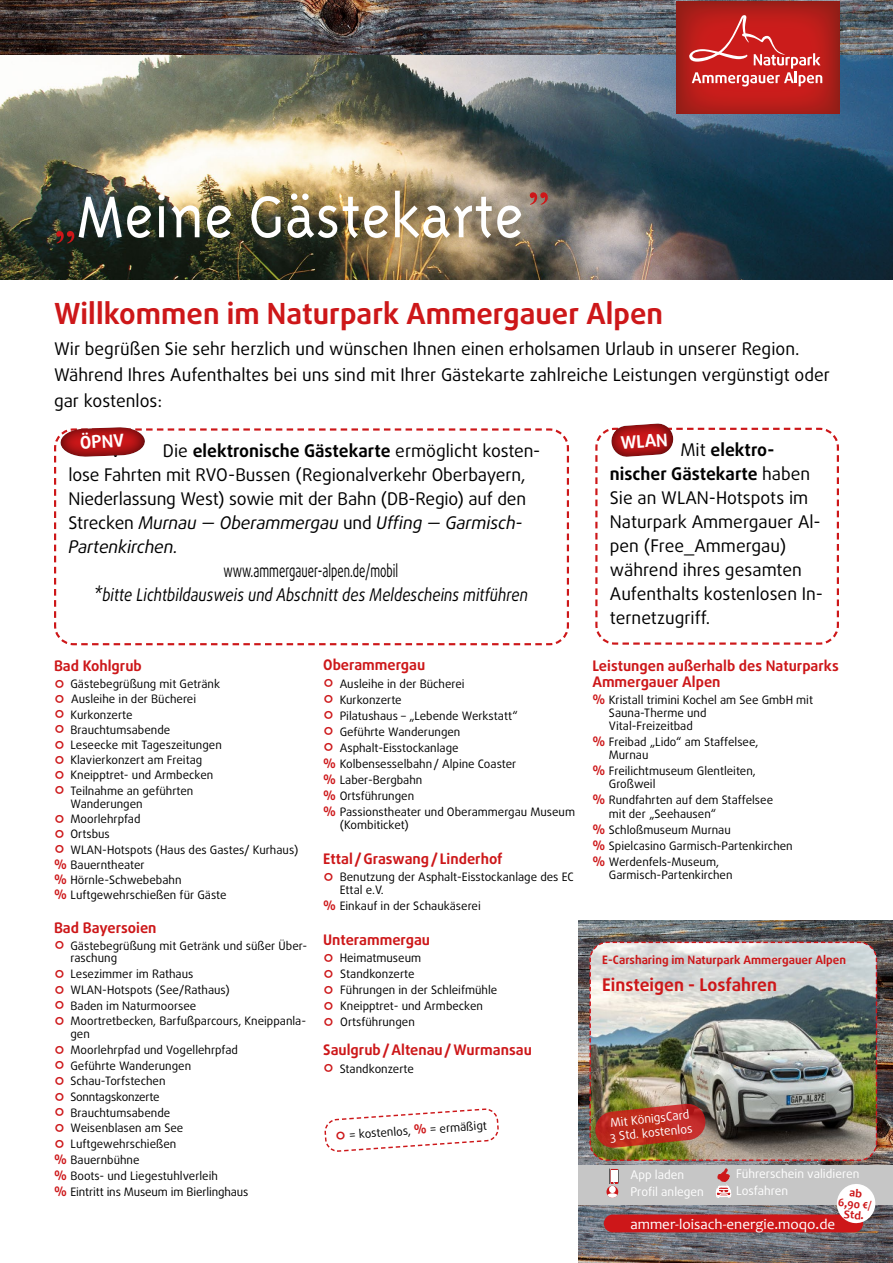
<style>
.page{position:relative;width:893px;height:1263px;background:#fff}
.page>*{position:absolute;margin:0;border:0;box-sizing:border-box;transform-origin:0 0}
.t1{font:300 67.5px "Triplex";color:#fff}
.t2{font:67.5px "Luxury Text";color:#cd1719}
.t3{font:700 29.1px "Daxline OT";color:#cd1719}
.t4{font:17.4px/24px "Daxline OT";color:#000}
.t5{font:italic 17.4px "Daxline OT";color:#000;scale:.85 1}
.t6{font:17.4px "Daxline OT";color:#000;scale:.65 1}
.t7{font:700 17.4px "Daxline OT";color:#cd1719}
.t8{font:700 17.4px "Daxline OT";color:#fff}
.t9{font:15px "Candara";color:#fff}
.t10{font:700 14.55px/16px "Daxline OT";color:#cd1719}
.t11{font:12px/16.5px "Daxline OT";color:#fff}
.t12{font:700 12px/10.8px "Candara";color:#cd1719;text-align:center}
.t13{font:11.7px/16px "Daxline OT";color:#000}
.t14{font:700 11.55px "Daxline OT";color:#cd1719}
.s1{font-family:"Luxury Text";font-weight:400;color:#cd1719}
.s2{font-weight:700}
.s3{font-style:italic}
.s4{font-size:23.25px;color:#cd1719}
.s5{font-weight:700;font-size:13.05px;color:#cd1719}
.s6{font-size:11.7px}
</style>
<div class="page">
<img style="left:0;top:54px;width:893px;height:226px">
<img style="left:0;top:0;width:893px;height:54px">
<img style="left:676px;top:1px;width:163px;height:113px">
<svg style="left:689px;top:14px;width:133px;height:72px;background:#cf3d3b"></svg>
<svg style="left:54px;top:428px;width:515px;height:218px"></svg>
<svg style="left:54px;top:427px;width:488px;height:193px"></svg>
<svg style="left:595px;top:427px;width:244px;height:218px"></svg>
<svg style="left:595px;top:423px;width:217px;height:196px"></svg>
<svg style="left:324px;top:1108px;width:175px;height:44px"></svg>
<img style="left:578px;top:921px;width:315px;height:342px">
<img style="left:589px;top:941px;width:289px;height:221px">
<div style="left:578px;top:1165px;width:315px;height:39px;background:#c6c6c6"></div>
<div style="left:604px;top:1214px;width:259px;height:18px;background:#cd1719;border-radius:9px"></div>
<svg style="left:836px;top:1184px;width:40px;height:40px"></svg>
<svg style="left:606px;top:1186px;width:12px;height:12px"></svg>
<svg style="left:606px;top:1193px;width:12px;height:5px"></svg>
<div style="left:609px;top:1186px;width:7px;height:7px;background:#fff;border-radius:50%"></div>
<svg style="left:611px;top:1169px;width:7px;height:15px"></svg>
<div style="left:611px;top:1171px;width:6px;height:11px;background:#fff"></div>
<svg style="left:716px;top:1169px;width:15px;height:28px"></svg>
<img style="left:589px;top:965px;width:266px;height:196px">
<h1 class="t1" style="left:54px;top:179px;width:471px"><span class="s1">„</span>Meine Gästekarte</h1>
<h1 class="t2" style="left:527px;top:139px;width:25px">„</h1>
<h2 class="t3" style="left:54px;top:295px;width:611px">Willkommen im Naturpark Ammergauer Alpen</h2>
<h3 class="t4" style="left:54px;top:336px;width:777px;line-height:26.2px">Wir begrüßen Sie sehr herzlich und wünschen Ihnen einen erholsamen Urlaub in unserer Region.<br>Während Ihres Aufenthaltes bei uns sind mit Ihrer Gästekarte zahlreiche Leistungen vergünstigt oder gar kostenlos:</h3>
<h3 class="t4" style="left:111px;top:438px;width:11px">v</h3>
<h3 class="t8" style="left:79px;top:431px;width:46px;rotate:-4deg">ÖPNV</h3>
<h3 class="t8" style="left:620px;top:431px;width:49px;rotate:-4deg">WLAN</h3>
<h3 class="t4" style="left:610px;top:438px;width:215px;text-indent:71px">Mit <span class="s2">elektro&shy;nischer Gästekarte</span> haben<br>Sie an WLAN-Hotspots im<br>Naturpark Ammergauer Al&shy;pen (Free_Ammergau) während ihres gesamten<br>Aufenthalts kostenlosen In&shy;ternetzugriff.</h3>
<p class="t4" style="left:69px;top:438px;width:473px;text-indent:94px">Die <span class="s2">elektronische Gästekarte</span> ermöglicht kosten&shy;lose Fahrten mit RVO-Bussen (Regionalverkehr Oberbayern, Niederlassung West) sowie mit der Bahn (DB-Regio) auf den Strecken <span class="s3">Murnau — Oberammergau</span> und <span class="s3">Uffing — Garmisch-Partenkirchen.</span></p>
<h3 class="t6" style="left:223px;top:559px;width:270px">www.ammergauer-alpen.de/mobil</h3>
<h3 class="t5" style="left:94px;top:583px;width:513px">*bitte Lichtbildausweis und Abschnitt des Meldescheins mitführen</h3>
<p class="t10" style="left:54px;top:658px;width:89px">Bad Kohlgrub</p>
<p class="t13" style="left:54px;top:676px;width:169px;line-height:15.3px"><span class="s4">°</span> Gästebegrüßung mit Getränk <span class="s4">°</span> Ausleihe in der Bücherei<br><span class="s4">°</span> Kurkonzerte<br><span class="s4">°</span> Brauchtumsabende<br><span class="s4">°</span> Leseecke mit Tageszeitungen <span class="s4">°</span> Klavierkonzert am Freitag<br><span class="s4">°</span> Kneipptret- und Armbecken <span class="s4">°</span> Teilnahme an geführten</p>
<p class="t13" style="left:54px;top:796px;width:246px;line-height:15.3px;text-indent:16px">Wanderungen<br><span class="s4">°</span> Moorlehrpfad<br><span class="s4">°</span> Ortsbus<br><span class="s4">°</span> WLAN-Hotspots (Haus des Gastes/ Kurhaus) <span class="s5">%</span> Bauerntheater<br><span class="s5">%</span> Hörnle-Schwebebahn<br><span class="s5">%</span> Luftgewehrschießen für Gäste</p>
<p class="t10" style="left:54px;top:919px;width:104px">Bad Bayersoien</p>
<p class="t13" style="left:70px;top:939px;width:238px;line-height:12.8px;text-indent:-16px"><span class="s4">°</span> Gästebegrüßung mit Getränk und süßer Über&shy;raschung</p>
<p class="t13" style="left:54px;top:966px;width:254px"><span class="s4">°</span> Lesezimmer im Rathaus<br><span class="s4">°</span> WLAN-Hotspots (See/Rathaus)<br><span class="s4">°</span> Baden im Naturmoorsee<br><span class="s4">°</span> Moortretbecken, Barfußparcours, Kneippanla-</p>
<p class="t13" style="left:54px;top:1026px;width:196px;text-indent:16px">gen<br><span class="s4">°</span> Moorlehrpfad und Vogellehrpfad <span class="s4">°</span> Geführte Wanderungen<br><span class="s4">°</span> Schau-Torfstechen<br><span class="s4">°</span> Sonntagskonzerte<br><span class="s4">°</span> Brauchtumsabende<br><span class="s4">°</span> Weisenblasen am See<br><span class="s4">°</span> Luftgewehrschießen<br><span class="s5">%</span> Bauernbühne<br><span class="s5">%</span> Boots- und Liegestuhlverleih<br><span class="s5">%</span> Eintritt ins Museum im Bierlinghaus</p>
<p class="t10" style="left:323px;top:657px;width:104px">Oberammergau</p>
<p class="t13" style="left:323px;top:675px;width:253px"><span class="s4">°</span> Ausleihe in der Bücherei<br><span class="s4">°</span> Kurkonzerte<br><span class="s4">°</span> Pilatushaus – „Lebende Werkstatt“<br><span class="s4">°</span> Geführte Wanderungen<br><span class="s4">°</span> Asphalt-Eisstockanlage<br><span class="s5">%</span> Kolbensesselbahn/ Alpine Coaster<br><span class="s5">%</span> Laber-Bergbahn<br><span class="s5">%</span> Ortsführungen<br><span class="s5">%</span> Passionstheater und Oberammergau Museum</p>
<p class="t13" style="left:340px;top:817px;width:71px">(Kombiticket)</p>
<p class="t10" style="left:323px;top:851px;width:181px">Ettal /Graswang/ Linderhof</p>
<p class="t13" style="left:340px;top:870px;width:236px;line-height:13px;text-indent:-16px"><span class="s4">°</span> Benutzung der Asphalt-Eisstockanlage des EC<br>Ettal e.V.</p>
<p class="t13" style="left:323px;top:898px;width:159px"><span class="s5">%</span> Einkauf in der Schaukäserei</p>
<p class="t10" style="left:323px;top:932px;width:108px">Unterammergau</p>
<p class="t13" style="left:323px;top:950px;width:176px"><span class="s4">°</span> Heimatmuseum<br><span class="s4">°</span> Standkonzerte<br><span class="s4">°</span> Führungen in der Schleifmühle <span class="s4">°</span> Kneipptret- und Armbecken<br><span class="s4">°</span> Ortsführungen</p>
<p class="t10" style="left:323px;top:1042px;width:210px">Saulgrub/Altenau/Wurmansau</p>
<p class="t13" style="left:323px;top:1060px;width:92px"><span class="s4">°</span> Standkonzerte</p>
<p class="t13" style="left:335px;top:1128px;width:153px;rotate:-4deg"><span class="s4">°</span> = kostenlos, <span class="s5">%</span> = ermäßigt</p>
<p class="t10" style="left:592px;top:658px;width:248px">Leistungen außerhalb des Naturparks<br>Ammergauer Alpen</p>
<p class="t13" style="left:609px;top:693px;width:206px;line-height:13px;text-indent:-17px"><span class="s5">%</span> Kristall trimini Kochel am See GmbH mit<br>Sauna-Therme und<br>Vital-Freizeitbad</p>
<p class="t13" style="left:609px;top:736px;width:151px;line-height:13px;text-indent:-17px"><span class="s5">%</span> Freibad „Lido“ am Staffelsee,<br>Murnau</p>
<p class="t13" style="left:609px;top:765px;width:149px;line-height:13px;text-indent:-17px"><span class="s5">%</span> Freilichtmuseum Glentleiten,<br>Großweil</p>
<p class="t13" style="left:609px;top:794px;width:166px;line-height:13px;text-indent:-17px"><span class="s5">%</span> Rundfahrten auf dem Staffelsee mit der „Seehausen“</p>
<p class="t13" style="left:592px;top:821px;width:202px"><span class="s5">%</span> Schloßmuseum Murnau<br><span class="s5">%</span> Spielcasino Garmisch-Partenkirchen <span class="s5">%</span> Werdenfels-Museum,</p>
<p class="t13" style="left:609px;top:866px;width:125px">Garmisch-Partenkirchen</p>
<p class="t14" style="left:602px;top:952px;width:245px"><span class="s6">E-Carshar</span>ing im Naturpark Ammergaue<span class="s6">r Alpen</span></p>
<h3 class="t7" style="left:602px;top:973px;width:176px">Einsteigen - Losfahren</h3>
<p class="t11" style="left:608px;top:1116px;width:84px;line-height:13.8px;rotate:-6deg">Mit KönigsCard<br>3 Std. kostenlos</p>
<p class="t11" style="left:736px;top:1166px;width:125px">Führerschein validieren<br>Losfahren</p>
<p class="t11" style="left:630px;top:1167px;width:75px">App laden<br>Profil anlegen</p>
<p class="t12" style="left:840px;top:1186px;width:35px;rotate:5deg">ab<br>6,90 €/<br>Std.</p>
<p class="t9" style="left:630px;top:1214px;width:206px">ammer-loisach-energie.moqo.de</p>
</div>
